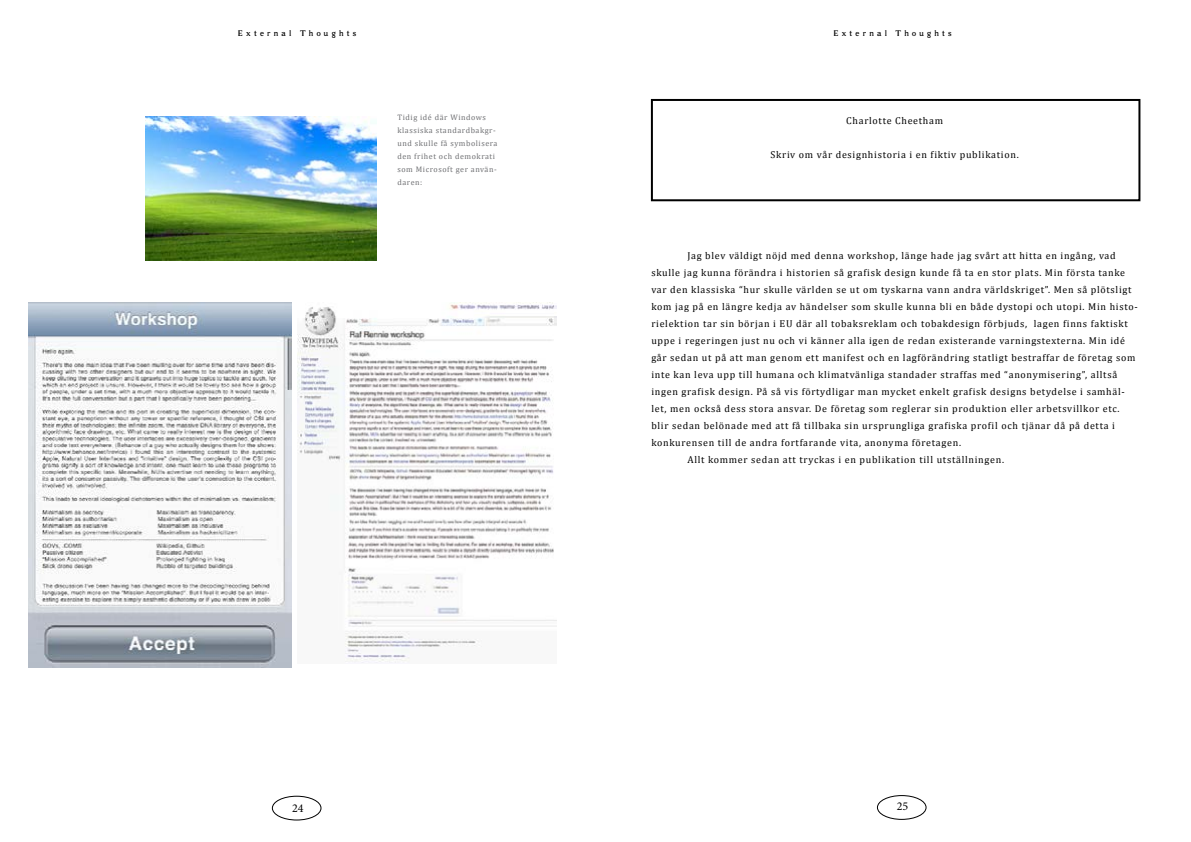
<style>
.page{position:relative;width:1191px;height:842px;background:#fff}
.page>*{position:absolute;margin:0;border:0;box-sizing:border-box;transform-origin:0 0}
.t1{font:12px "Minion Pro";color:#000}
.t2{font:10px "Cambria";letter-spacing:.07em;color:#000}
.t3{font:8px/13px "Cambria";letter-spacing:.07em;color:#6f7073}
.t4{font:600 8px "Feasby";letter-spacing:.4em;color:#000}
</style>
<div class="page">
<div style="left:272px;top:796px;width:49px;height:24px;border:1px solid #000;border-radius:50%"></div>
<div style="left:877px;top:795px;width:49px;height:25px;border:1px solid #000;border-radius:50%"></div>
<img style="left:29px;top:302px;width:262px;height:366px">
<img style="left:298px;top:302px;width:258px;height:361px">
<img style="left:146px;top:116px;width:230px;height:144px">
<div style="left:651px;top:99px;width:489px;height:102px;border:2px solid #000"></div>
<p class="t4" style="left:238px;top:28px;width:120px">External Thoughts</p>
<p class="t4" style="left:833px;top:28px;width:120px">External Thoughts</p>
<p class="t3" style="left:397px;top:111px;width:102px">Tidig idé där Windows klassiska standardbakgr&shy;und skulle få symbolisera den frihet och demokrati som Microsoft ger använ&shy;daren:</p>
<p class="t2" style="left:846px;top:115px;width:98px">Charlotte Cheetham</p>
<p class="t2" style="left:770px;top:149px;width:250px">Skriv om vår designhistoria i en fiktiv publikation.</p>
<p class="t2" style="left:687px;top:249px;width:430px">Jag blev väldigt nöjd med denna workshop, länge hade jag svårt att hitta en ingång, vad</p>
<p class="t2" style="left:651px;top:266px;width:475px">skulle jag kunna förändra i historien så grafisk design kunde få ta en stor plats. Min första tanke</p>
<p class="t2" style="left:651px;top:283px;width:481px">var den klassiska “hur skulle världen se ut om tyskarna vann andra världskriget”. Men så plötsligt</p>
<p class="t2" style="left:651px;top:300px;width:488px">kom jag på en längre kedja av händelser som skulle kunna bli en både dystopi och utopi. Min histo-</p>
<p class="t2" style="left:651px;top:317px;width:478px">rielektion tar sin början i EU där all tobaksreklam och tobakdesign förbjuds, lagen finns faktiskt</p>
<p class="t2" style="left:651px;top:334px;width:475px">uppe i regeringen just nu och vi känner alla igen de redan existerande varningstexterna. Min idé</p>
<p class="t2" style="left:651px;top:351px;width:485px">går sedan ut på att man genom ett manifest och en lagförändring statligt bestraffar de företag som</p>
<p class="t2" style="left:651px;top:368px;width:467px">inte kan leva upp till humana och klimatvänliga standader straffas med “anonymisering”, alltså</p>
<p class="t2" style="left:651px;top:385px;width:475px">ingen grafisk design. På så vis förtydligar man mycket enkelt grafisk designs betydelse i samhäl-</p>
<p class="t2" style="left:651px;top:402px;width:469px">let, men också dess stora ansvar. De företag som reglerar sin produktion eller arbetsvillkor etc.</p>
<p class="t2" style="left:651px;top:419px;width:465px">blir sedan belönade med att få tillbaka sin ursprungliga grafiska profil och tjänar då på detta i</p>
<p class="t2" style="left:651px;top:436px;width:311px">konkurensen till de andra fortfarande vita, anonyma företagen.</p>
<p class="t2" style="left:687px;top:453px;width:318px">Allt kommer sedan att tryckas i en publikation till utställningen.</p>
<p class="t1" style="left:292px;top:800px;width:13px">24</p>
<p class="t1" style="left:896px;top:798px;width:13px">25</p>
</div>
